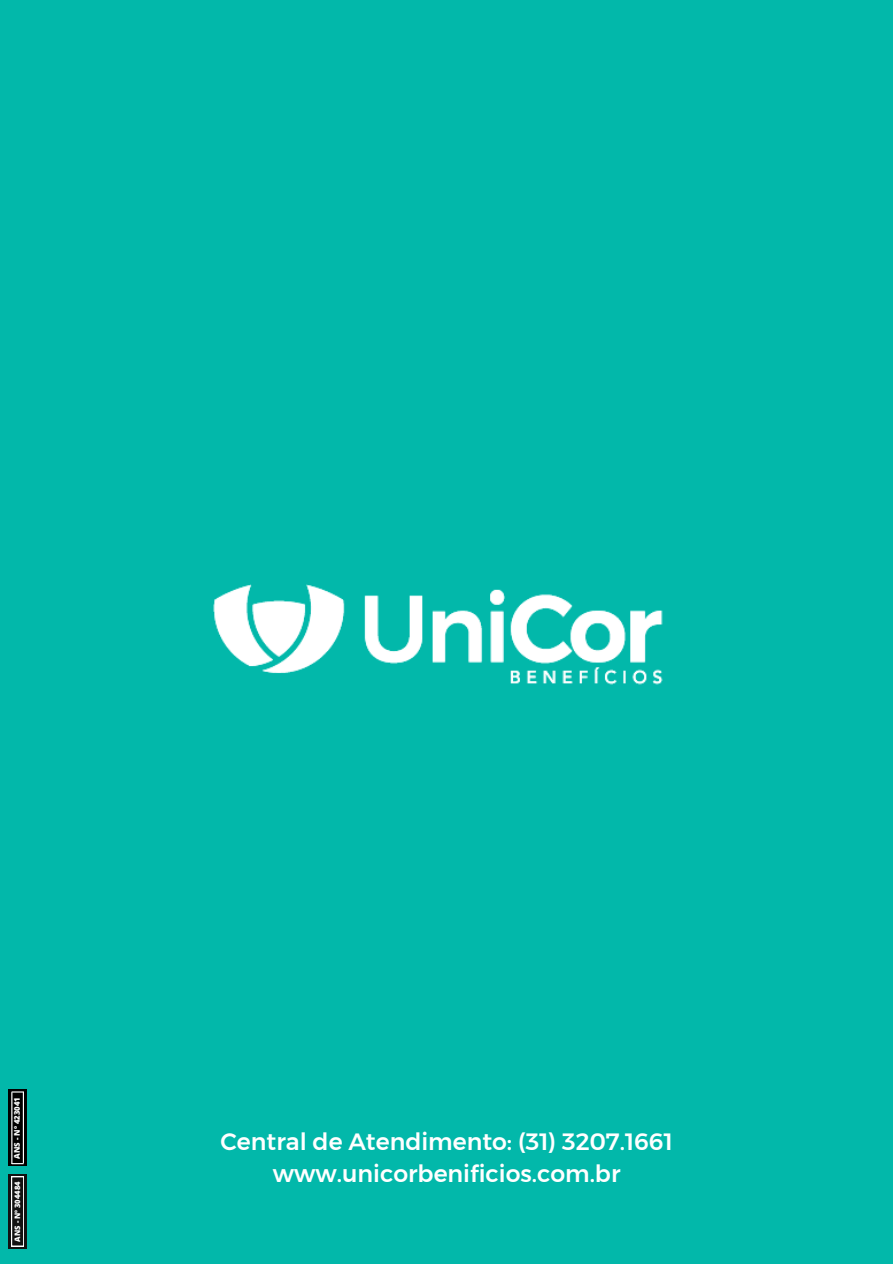
<style>
.page{position:relative;width:893px;height:1264px;background:#fff}
.page>*{position:absolute;margin:0;border:0;box-sizing:border-box;transform-origin:0 0}
.t1{font:500 23.55px/32.8px "Montserrat";color:#fff;text-align:center}
.t2{font:800 7.8px "Open Sans";color:#fff}
.t3{font:800 7.5px "Open Sans";color:#fff}
</style>
<div class="page">
<div style="left:0;top:0;width:892px;height:1263px;background:#02b8aa"></div>
<img style="left:213px;top:584px;width:450px;height:101px">
<svg style="left:9px;top:1089px;width:18px;height:76px"></svg>
<svg style="left:12px;top:1162px;width:11px;height:2px"></svg>
<hr style="left:23px;top:1092px;width:1px;height:70px;background:#fff">
<hr style="left:11px;top:1092px;width:1px;height:71px;background:#fff">
<div style="left:9px;top:1174px;width:18px;height:74px;background:#121212"></div>
<svg style="left:11px;top:1176px;width:13px;height:70px"></svg>
<p class="t2" style="left:12px;top:1158px;width:63px;rotate:-90deg">ANS - Nº 423041</p>
<p class="t3" style="left:12px;top:1241px;width:62px;rotate:-90deg">ANS - Nº 304484</p>
<p class="t1" style="left:220px;top:1124px;width:453px">Central de Atendimento: (31) 3207.1661 www.unicorbenificios.com.br</p>
</div>
